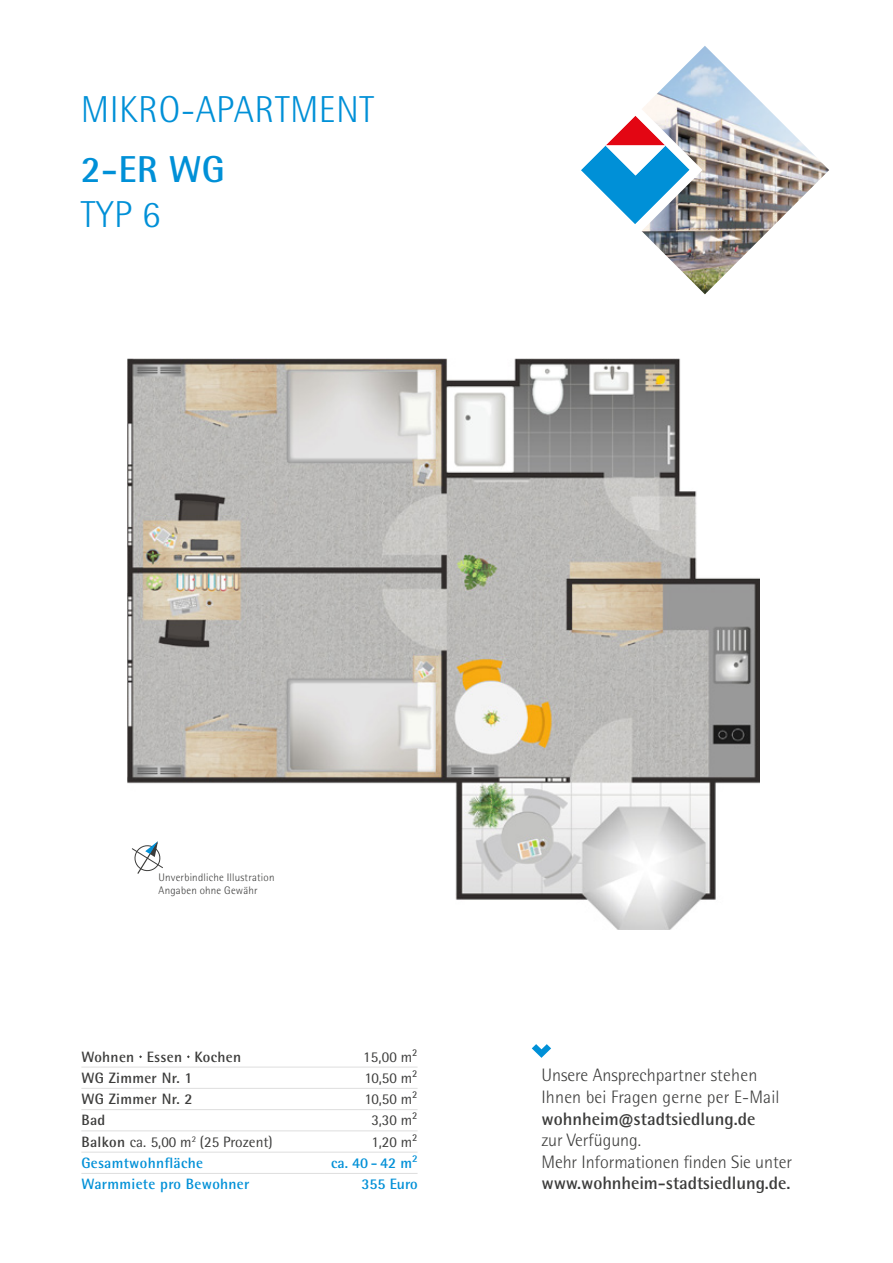
<style>
.page{position:relative;width:893px;height:1263px;background:#fff}
.page>*{position:absolute;margin:0;border:0;box-sizing:border-box;transform-origin:0 0}
.t1{font:300 37.5px "Rotis Semi Sans Std";letter-spacing:.01em;color:#0090d7}
.t2{font:700 37.5px "Rotis Semi Sans Std";color:#0090d7}
.t3{font:300 18px/21.6px "Rotis Semi Sans Std";color:#3c3c3b}
.t4{font:700 18px "Rotis Semi Sans Std";letter-spacing:-.005em;color:#3c3c3b}
.t5{font:15px "Rotis Semi Sans Std";color:#3c3c3b}
.t6{font:700 15px "Rotis Semi Sans Std";letter-spacing:.02em;color:#0090d7}
.t7{font:700 15px "Rotis Semi Sans Std";letter-spacing:.02em;color:#3c3c3b}
.t8{font:300 10.95px/13.2px "Rotis Semi Sans Std";letter-spacing:.02em;color:#3c3c3b}
.s1{font-weight:700}
</style>
<div class="page">
<img style="left:642px;top:46px;width:187px;height:248px">
<svg style="left:581px;top:116px;width:108px;height:108px"></svg>
<svg style="left:532px;top:1044px;width:19px;height:14px"></svg>
<hr style="left:81px;top:1067px;width:243px;height:1px;background:#dedede">
<hr style="left:324px;top:1067px;width:94px;height:1px;background:#dedede">
<hr style="left:81px;top:1088px;width:243px;height:1px;background:#dedede">
<hr style="left:324px;top:1088px;width:94px;height:1px;background:#dedede">
<hr style="left:81px;top:1109px;width:243px;height:1px;background:#dedede">
<hr style="left:324px;top:1109px;width:94px;height:1px;background:#dedede">
<hr style="left:81px;top:1130px;width:243px;height:1px;background:#dedede">
<hr style="left:324px;top:1130px;width:94px;height:1px;background:#dedede">
<hr style="left:81px;top:1152px;width:243px;height:1px;background:#dedede">
<hr style="left:324px;top:1152px;width:94px;height:1px;background:#dedede">
<hr style="left:81px;top:1173px;width:243px;height:1px;background:#dedede">
<hr style="left:324px;top:1173px;width:94px;height:1px;background:#dedede">
<img style="left:128px;top:359px;width:632px;height:570px">
<svg style="left:131px;top:841px;width:33px;height:34px"></svg>
<h1 class="t1" style="left:81px;top:88px;width:295px">MIKRO-APARTMENT</h1>
<h1 class="t2" style="left:81px;top:146px;width:146px">2-ER WG</h1>
<h1 class="t1" style="left:81px;top:193px;width:81px">TYP 6</h1>
<p class="t8" style="left:158px;top:871px;width:118px">Unverbindliche Illustration<br>Angaben ohne Gewähr</p>
<p class="t7" style="left:81px;top:1047px;width:161px">Wohnen Essen Kochen</p>
<p class="t5" style="left:363px;top:1048px;width:56px">15,00 m²</p>
<p class="t7" style="left:81px;top:1069px;width:113px">WG Zimmer Nr. 1</p>
<p class="t5" style="left:364px;top:1069px;width:55px">10,50 m²</p>
<p class="t7" style="left:81px;top:1090px;width:113px">WG Zimmer Nr. 2</p>
<p class="t5" style="left:364px;top:1090px;width:55px">10,50 m²</p>
<p class="t7" style="left:81px;top:1111px;width:25px">Bad</p>
<p class="t5" style="left:371px;top:1111px;width:48px">3,30 m²</p>
<p class="t5" style="left:81px;top:1133px;width:193px"><span class="s1">Balkon</span> ca. 5,00 m<sup>2</sup> (25 Prozent)</p>
<p class="t5" style="left:371px;top:1133px;width:48px">1,20 m²</p>
<p class="t6" style="left:81px;top:1154px;width:123px">Gesamtwohnfläche</p>
<p class="t6" style="left:331px;top:1154px;width:88px">ca. 40 - 42 m²</p>
<p class="t6" style="left:81px;top:1175px;width:170px">Warmmiete pro Bewohner</p>
<p class="t6" style="left:361px;top:1175px;width:58px">355 Euro</p>
<p class="t3" style="left:541px;top:1065px;width:240px">Unsere Ansprechpartner stehen<br>Ihnen bei Fragen gerne per E-Mail</p>
<p class="t4" style="left:541px;top:1107px;width:216px">wohnheim@stadtsiedlung.de</p>
<p class="t3" style="left:541px;top:1129px;width:252px">zur Verfügung.<br>Mehr Informationen finden Sie unter</p>
<p class="t4" style="left:541px;top:1172px;width:250px">www.wohnheim-stadtsiedlung.de.</p>
</div>
